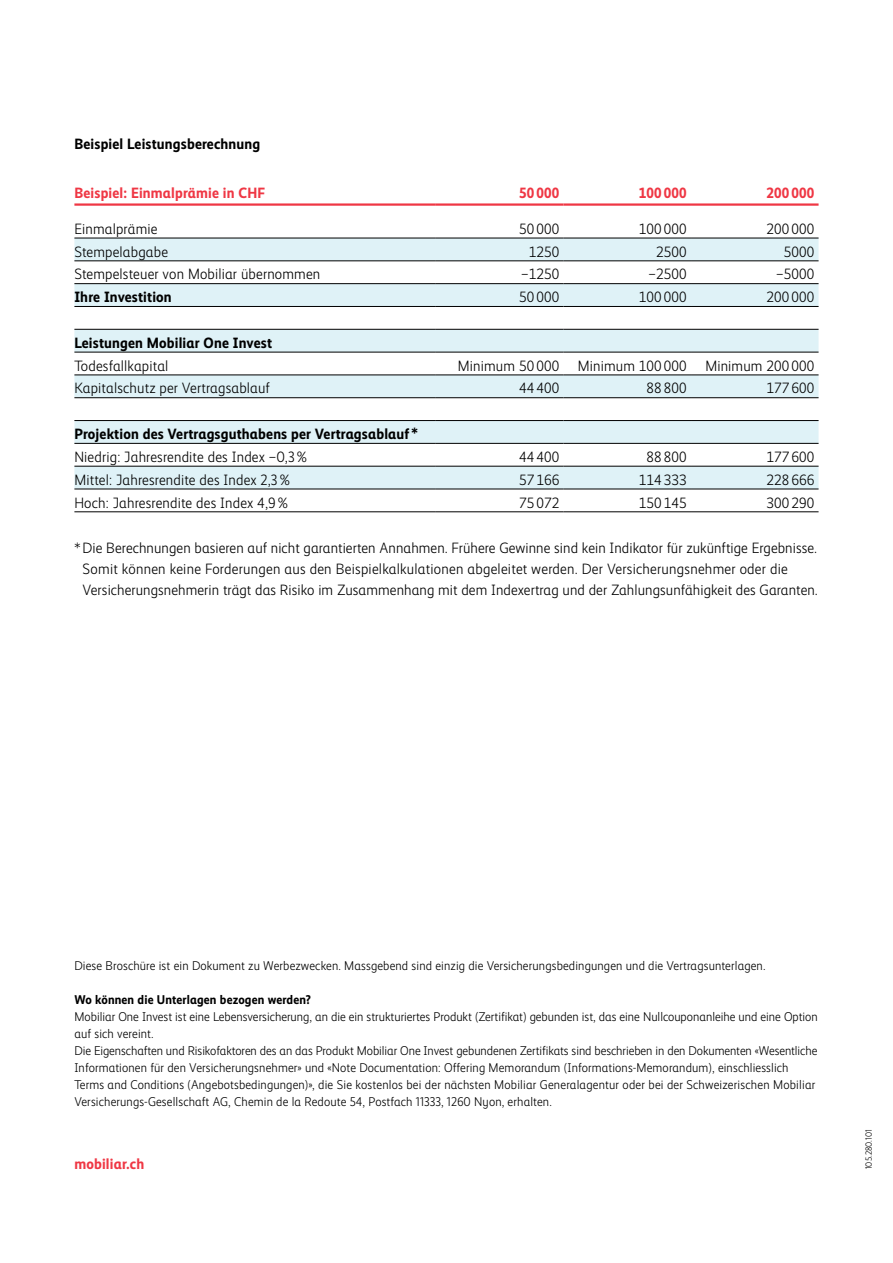
<style>
.page{position:relative;width:893px;height:1263px;background:#fff}
.page>*{position:absolute;margin:0;border:0;box-sizing:border-box;transform-origin:0 0}
.Text_10pt_Fliesstext{font:300 15px/21.3px "Mobiliar Realist";letter-spacing:.005em;color:#000}
.Tabelle_linksbündig{font:300 15px "Mobiliar Realist";letter-spacing:.01em;color:#000}
.Tabelle_rechtsbündig{font:300 15px "Mobiliar Realist";letter-spacing:.01em;color:#000}
.Tabelle_linksbündig-2{font:700 15px "Mobiliar Realist";letter-spacing:.01em;color:#000}
.Text_10pt_bold{font:700 15px "Mobiliar Realist";letter-spacing:.01em;color:#000}
.Tabelle_linksbündig-3{font:700 15px "Mobiliar Realist";letter-spacing:.01em;color:#ef3744}
.Tabelle_rechtsbündig-2{font:700 15px "Mobiliar Realist";letter-spacing:.01em;color:#ef3744}
.Text_10pt_bold-2{font:700 15px "Mobiliar Realist";letter-spacing:.01em;color:#ef3744}
.Legenden_8_5pt_4mm{font:300 12.75px/17px "Mobiliar Realist";letter-spacing:.01em;color:#000}
.Legenden_8_5pt_4mm-2{font:700 12.75px "Mobiliar Realist";letter-spacing:.01em;color:#000}
.Variable_Datum{font:300 9px "Mobiliar Realist";color:#000}
</style>
<div class="page">
<svg style="left:74px;top:239px;width:745px;height:250px;fill:#dff2f7"></svg>
<hr style="left:74px;top:306px;width:362px;height:1px;background:#000">
<hr style="left:74px;top:329px;width:362px;height:1px;background:#000">
<hr style="left:74px;top:352px;width:362px;height:1px;background:#000">
<hr style="left:74px;top:375px;width:362px;height:1px;background:#000">
<hr style="left:74px;top:397px;width:362px;height:1px;background:#000">
<hr style="left:74px;top:420px;width:362px;height:1px;background:#000">
<hr style="left:74px;top:443px;width:362px;height:1px;background:#000">
<hr style="left:74px;top:466px;width:362px;height:1px;background:#000">
<hr style="left:74px;top:489px;width:362px;height:1px;background:#000">
<hr style="left:74px;top:511px;width:362px;height:1px;background:#000">
<hr style="left:436px;top:306px;width:127px;height:1px;background:#000">
<hr style="left:563px;top:306px;width:128px;height:1px;background:#000">
<hr style="left:691px;top:306px;width:128px;height:1px;background:#000">
<hr style="left:436px;top:329px;width:127px;height:1px;background:#000">
<hr style="left:563px;top:329px;width:128px;height:1px;background:#000">
<hr style="left:691px;top:329px;width:128px;height:1px;background:#000">
<hr style="left:436px;top:352px;width:127px;height:1px;background:#000">
<hr style="left:563px;top:352px;width:128px;height:1px;background:#000">
<hr style="left:691px;top:352px;width:128px;height:1px;background:#000">
<hr style="left:436px;top:375px;width:127px;height:1px;background:#000">
<hr style="left:563px;top:375px;width:128px;height:1px;background:#000">
<hr style="left:691px;top:375px;width:128px;height:1px;background:#000">
<hr style="left:436px;top:397px;width:127px;height:1px;background:#000">
<hr style="left:563px;top:397px;width:128px;height:1px;background:#000">
<hr style="left:691px;top:397px;width:128px;height:1px;background:#000">
<hr style="left:436px;top:420px;width:127px;height:1px;background:#000">
<hr style="left:563px;top:420px;width:128px;height:1px;background:#000">
<hr style="left:691px;top:420px;width:128px;height:1px;background:#000">
<hr style="left:436px;top:443px;width:127px;height:1px;background:#000">
<hr style="left:563px;top:443px;width:128px;height:1px;background:#000">
<hr style="left:691px;top:443px;width:128px;height:1px;background:#000">
<hr style="left:436px;top:466px;width:127px;height:1px;background:#000">
<hr style="left:563px;top:466px;width:128px;height:1px;background:#000">
<hr style="left:691px;top:466px;width:128px;height:1px;background:#000">
<hr style="left:436px;top:489px;width:127px;height:1px;background:#000">
<hr style="left:563px;top:489px;width:128px;height:1px;background:#000">
<hr style="left:691px;top:489px;width:128px;height:1px;background:#000">
<hr style="left:436px;top:511px;width:127px;height:1px;background:#000">
<hr style="left:563px;top:511px;width:128px;height:1px;background:#000">
<hr style="left:691px;top:511px;width:128px;height:1px;background:#000">
<hr style="left:74px;top:203px;width:362px;height:3px;background:#ef3744">
<hr style="left:436px;top:203px;width:127px;height:3px;background:#ef3744">
<hr style="left:563px;top:203px;width:128px;height:3px;background:#ef3744">
<hr style="left:691px;top:203px;width:128px;height:3px;background:#ef3744">
<hr style="left:74px;top:238px;width:362px;height:1px;background:#000">
<hr style="left:436px;top:238px;width:127px;height:1px;background:#000">
<hr style="left:563px;top:238px;width:128px;height:1px;background:#000">
<hr style="left:691px;top:238px;width:128px;height:1px;background:#000">
<hr style="left:74px;top:261px;width:362px;height:1px;background:#000">
<hr style="left:436px;top:261px;width:127px;height:1px;background:#000">
<hr style="left:563px;top:261px;width:128px;height:1px;background:#000">
<hr style="left:691px;top:261px;width:128px;height:1px;background:#000">
<hr style="left:74px;top:283px;width:362px;height:1px;background:#000">
<hr style="left:436px;top:283px;width:127px;height:1px;background:#000">
<hr style="left:563px;top:283px;width:128px;height:1px;background:#000">
<hr style="left:691px;top:283px;width:128px;height:1px;background:#000">
<p class="Text_10pt_bold" style="left:74px;top:135px;width:187px">Beispiel Leistungsberechnung</p>
<p class="Tabelle_linksbündig-3" style="left:74px;top:184px;width:192px">Beispiel: Einmalprämie in CHF</p>
<p class="Tabelle_rechtsbündig-2" style="left:519px;top:184px;width:42px">50 000</p>
<p class="Tabelle_rechtsbündig-2" style="left:639px;top:184px;width:49px">100 000</p>
<p class="Tabelle_rechtsbündig-2" style="left:766px;top:184px;width:49px">200 000</p>
<p class="Tabelle_linksbündig" style="left:74px;top:220px;width:85px">Einmalprämie</p>
<p class="Tabelle_rechtsbündig" style="left:519px;top:220px;width:42px">50 000</p>
<p class="Tabelle_rechtsbündig" style="left:639px;top:220px;width:49px">100 000</p>
<p class="Tabelle_rechtsbündig" style="left:766px;top:220px;width:49px">200 000</p>
<p class="Tabelle_linksbündig" style="left:74px;top:243px;width:95px">Stempelabgabe</p>
<p class="Tabelle_rechtsbündig" style="left:529px;top:243px;width:32px">1250</p>
<p class="Tabelle_rechtsbündig" style="left:656px;top:243px;width:32px">2500</p>
<p class="Tabelle_rechtsbündig" style="left:784px;top:243px;width:32px">5000</p>
<p class="Tabelle_linksbündig" style="left:74px;top:266px;width:247px">Stempelsteuer von Mobiliar übernommen</p>
<p class="Tabelle_rechtsbündig" style="left:521px;top:266px;width:40px">–1250</p>
<p class="Tabelle_rechtsbündig" style="left:649px;top:266px;width:40px">–2500</p>
<p class="Tabelle_rechtsbündig" style="left:776px;top:266px;width:40px">–5000</p>
<p class="Tabelle_linksbündig-2" style="left:74px;top:288px;width:99px">Ihre Investition</p>
<p class="Tabelle_rechtsbündig" style="left:519px;top:289px;width:42px">50 000</p>
<p class="Tabelle_rechtsbündig" style="left:639px;top:289px;width:49px">100 000</p>
<p class="Tabelle_rechtsbündig" style="left:766px;top:289px;width:49px">200 000</p>
<p class="Tabelle_linksbündig-2" style="left:74px;top:334px;width:199px">Leistungen Mobiliar One Invest</p>
<p class="Tabelle_linksbündig" style="left:74px;top:357px;width:96px">Todesfallkapital</p>
<p class="Tabelle_rechtsbündig" style="left:458px;top:357px;width:103px">Minimum 50 000</p>
<p class="Tabelle_rechtsbündig" style="left:578px;top:357px;width:110px">Minimum 100 000</p>
<p class="Tabelle_rechtsbündig" style="left:705px;top:357px;width:110px">Minimum 200 000</p>
<p class="Tabelle_linksbündig" style="left:74px;top:380px;width:197px">Kapitalschutz per Vertragsablauf</p>
<p class="Tabelle_rechtsbündig" style="left:519px;top:380px;width:42px">44 400</p>
<p class="Tabelle_rechtsbündig" style="left:647px;top:380px;width:42px">88 800</p>
<p class="Tabelle_rechtsbündig" style="left:766px;top:380px;width:49px">177 600</p>
<p class="Tabelle_linksbündig-2" style="left:74px;top:425px;width:345px">Projektion des Vertragsguthabens per Vertragsablauf *</p>
<p class="Tabelle_linksbündig" style="left:74px;top:448px;width:234px">Niedrig: Jahresrendite des Index –0,3%</p>
<p class="Tabelle_rechtsbündig" style="left:519px;top:448px;width:42px">44 400</p>
<p class="Tabelle_rechtsbündig" style="left:647px;top:448px;width:42px">88 800</p>
<p class="Tabelle_rechtsbündig" style="left:766px;top:448px;width:49px">177 600</p>
<p class="Tabelle_linksbündig" style="left:74px;top:471px;width:217px">Mittel: Jahresrendite des Index 2,3%</p>
<p class="Tabelle_rechtsbündig" style="left:519px;top:471px;width:42px">57 166</p>
<p class="Tabelle_rechtsbündig" style="left:639px;top:471px;width:49px">114 333</p>
<p class="Tabelle_rechtsbündig" style="left:766px;top:471px;width:49px">228 666</p>
<p class="Tabelle_linksbündig" style="left:74px;top:494px;width:215px">Hoch: Jahresrendite des Index 4,9%</p>
<p class="Tabelle_rechtsbündig" style="left:519px;top:494px;width:42px">75 072</p>
<p class="Tabelle_rechtsbündig" style="left:639px;top:494px;width:49px">150 145</p>
<p class="Tabelle_rechtsbündig" style="left:766px;top:494px;width:49px">300 290</p>
<p class="Text_10pt_Fliesstext" style="left:83px;top:537px;width:737px;text-indent:-8px">* Die Berechnungen basieren auf nicht garantierten Annahmen. Frühere Gewinne sind kein Indikator für zukünftige Ergebnisse.<br>Somit können keine Forderungen aus den Beispielkalkulationen abgeleitet werden. Der Versicherungsnehmer oder die<br>Versicherungsnehmerin trägt das Risiko im Zusammenhang mit dem Indexertrag und der Zahlungsunfähigkeit des Garanten.</p>
<p class="Legenden_8_5pt_4mm" style="left:74px;top:957px;width:693px">Diese Broschüre ist ein Dokument zu Werbezwecken. Massgebend sind einzig die Versicherungsbedingungen und die Vertragsunterlagen.</p>
<p class="Legenden_8_5pt_4mm-2" style="left:74px;top:992px;width:238px">Wo können die Unterlagen bezogen werden?</p>
<p class="Legenden_8_5pt_4mm" style="left:74px;top:1008px;width:745px">Mobiliar One Invest ist eine Lebensversicherung, an die ein strukturiertes Produkt (Zertifikat) gebunden ist, das eine Nullcouponanleihe und eine Option auf sich vereint.<br>Die Eigenschaften und Risikofaktoren des an das Produkt Mobiliar One Invest gebundenen Zertifikats sind beschrieben in den Dokumenten «Wesentliche Informationen für den Versicherungsnehmer» und «Note Documentation: Offering Memorandum (Informations-Memorandum), einschliesslich Terms and Conditions (Angebotsbedingungen)», die Sie kostenlos bei der nächsten Mobiliar Generalagentur oder bei der Schweizerischen Mobiliar Versicherungs-Gesellschaft AG, Chemin de la Redoute 54, Postfach 11333, 1260 Nyon, erhalten.</p>
<p class="Text_10pt_bold-2" style="left:74px;top:1155px;width:71px">mobiliar.ch</p>
<p class="Variable_Datum" style="left:864px;top:1169px;width:41px;rotate:-90deg">105.280.101</p>
</div>
